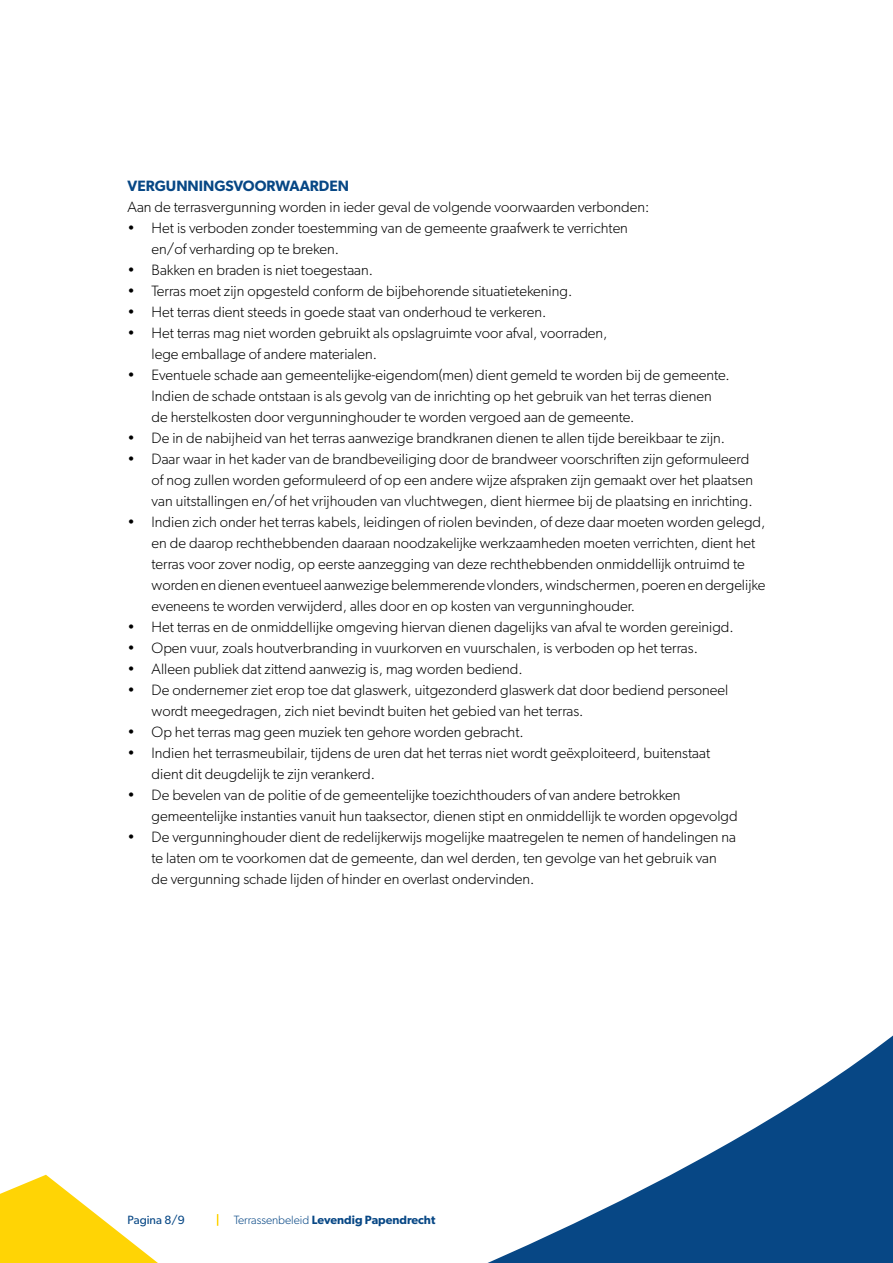
<style>
.page{position:relative;width:893px;height:1263px;background:#fff}
.page>*{position:absolute;margin:0;border:0;box-sizing:border-box;transform-origin:0 0}
.t1{font:300 15px/21px "Gibson";color:#000}
.t2{font:600 15px "Gibson";color:#074785}
.t3{font:600 12px "Gibson";color:#074785}
.t4{font:12px "Gibson";color:#074785}
.s1{font-weight:300}
</style>
<div class="page">
<svg style="left:487px;top:1035px;width:406px;height:228px"></svg>
<svg style="left:0;top:1175px;width:219px;height:88px"></svg>
<p class="t2" style="left:128px;top:177px;width:223px">VERGUNNINGSVOORWAARDEN</p>
<p class="t1" style="left:128px;top:196px;width:523px">Aan de terrasvergunning worden in ieder geval de volgende voorwaarden verbonden:</p>
<p class="t1" style="left:152px;top:217px;width:478px;text-indent:-24px">• Het is verboden zonder toestemming van de gemeente graafwerk te verrichten en/of verharding op te breken.</p>
<p class="t1" style="left:128px;top:259px;width:247px">• Bakken en braden is niet toegestaan.</p>
<p class="t1" style="left:128px;top:280px;width:446px">• Terras moet zijn opgesteld conform de bijbehorende situatietekening.</p>
<p class="t1" style="left:128px;top:301px;width:420px">• Het terras dient steeds in goede staat van onderhoud te verkeren.</p>
<p class="t1" style="left:152px;top:322px;width:457px;text-indent:-24px">• Het terras mag niet worden gebruikt als opslagruimte voor afval, voorraden, lege emballage of andere materialen.</p>
<p class="t1" style="left:152px;top:364px;width:580px;text-indent:-24px">• Eventuele schade aan gemeentelijke-eigendom(men) dient gemeld te worden bij de gemeente.<br>Indien de schade ontstaan is als gevolg van de inrichting op het gebruik van het terras dienen de herstelkosten door vergunninghouder te worden vergoed aan de gemeente.</p>
<p class="t1" style="left:128px;top:427px;width:599px">• De in de nabijheid van het terras aanwezige brandkranen dienen te allen tijde bereikbaar te zijn.</p>
<p class="t1" style="left:152px;top:448px;width:603px;text-indent:-24px">• Daar waar in het kader van de brandbeveiliging door de brandweer voorschriften zijn geformuleerd of nog zullen worden geformuleerd of op een andere wijze afspraken zijn gemaakt over het plaatsen van uitstallingen en/of het vrijhouden van vluchtwegen, dient hiermee bij de plaatsing en inrichting.</p>
<p class="t1" style="left:152px;top:511px;width:615px;text-indent:-24px">• Indien zich onder het terras kabels, leidingen of riolen bevinden, of deze daar moeten worden gelegd, en de daarop rechthebbenden daaraan noodzakelijke werkzaamheden moeten verrichten, dient het terras voor zover nodig, op eerste aanzegging van deze rechthebbenden onmiddellijk ontruimd te worden en dienen eventueel aanwezige belemmerende vlonders, windschermen, poeren en dergelijke eveneens te worden verwijderd, alles door en op kosten van vergunninghouder.</p>
<p class="t1" style="left:128px;top:616px;width:608px">• Het terras en de onmiddellijke omgeving hiervan dienen dagelijks van afval te worden gereinigd.</p>
<p class="t1" style="left:128px;top:637px;width:572px">• Open vuur, zoals houtverbranding in vuurkorven en vuurschalen, is verboden op het terras.</p>
<p class="t1" style="left:128px;top:658px;width:397px">• Alleen publiek dat zittend aanwezig is, mag worden bediend.</p>
<p class="t1" style="left:152px;top:679px;width:578px;text-indent:-24px">• De ondernemer ziet erop toe dat glaswerk, uitgezonderd glaswerk dat door bediend personeel wordt meegedragen, zich niet bevindt buiten het gebied van het terras.</p>
<p class="t1" style="left:128px;top:721px;width:398px">• Op het terras mag geen muziek ten gehore worden gebracht.</p>
<p class="t1" style="left:152px;top:742px;width:560px;text-indent:-24px">• Indien het terrasmeubilair, tijdens de uren dat het terras niet wordt geëxploiteerd, buitenstaat dient dit deugdelijk te zijn verankerd.</p>
<p class="t1" style="left:152px;top:784px;width:588px;text-indent:-24px">• De bevelen van de politie of de gemeentelijke toezichthouders of van andere betrokken gemeentelijke instanties vanuit hun taaksector, dienen stipt en onmiddellijk te worden opgevolgd</p>
<p class="t1" style="left:152px;top:826px;width:586px;text-indent:-24px">• De vergunninghouder dient de redelijkerwijs mogelijke maatregelen te nemen of handelingen na te laten om te voorkomen dat de gemeente, dan wel derden, ten gevolge van het gebruik van de vergunning schade lijden of hinder en overlast ondervinden.</p>
<p class="t4" style="left:128px;top:1212px;width:59px">Pagina 8/9</p>
<p class="t3" style="left:234px;top:1212px;width:203px"><span class="s1">Terrassenbeleid</span> Levendig Papendrecht</p>
</div>
